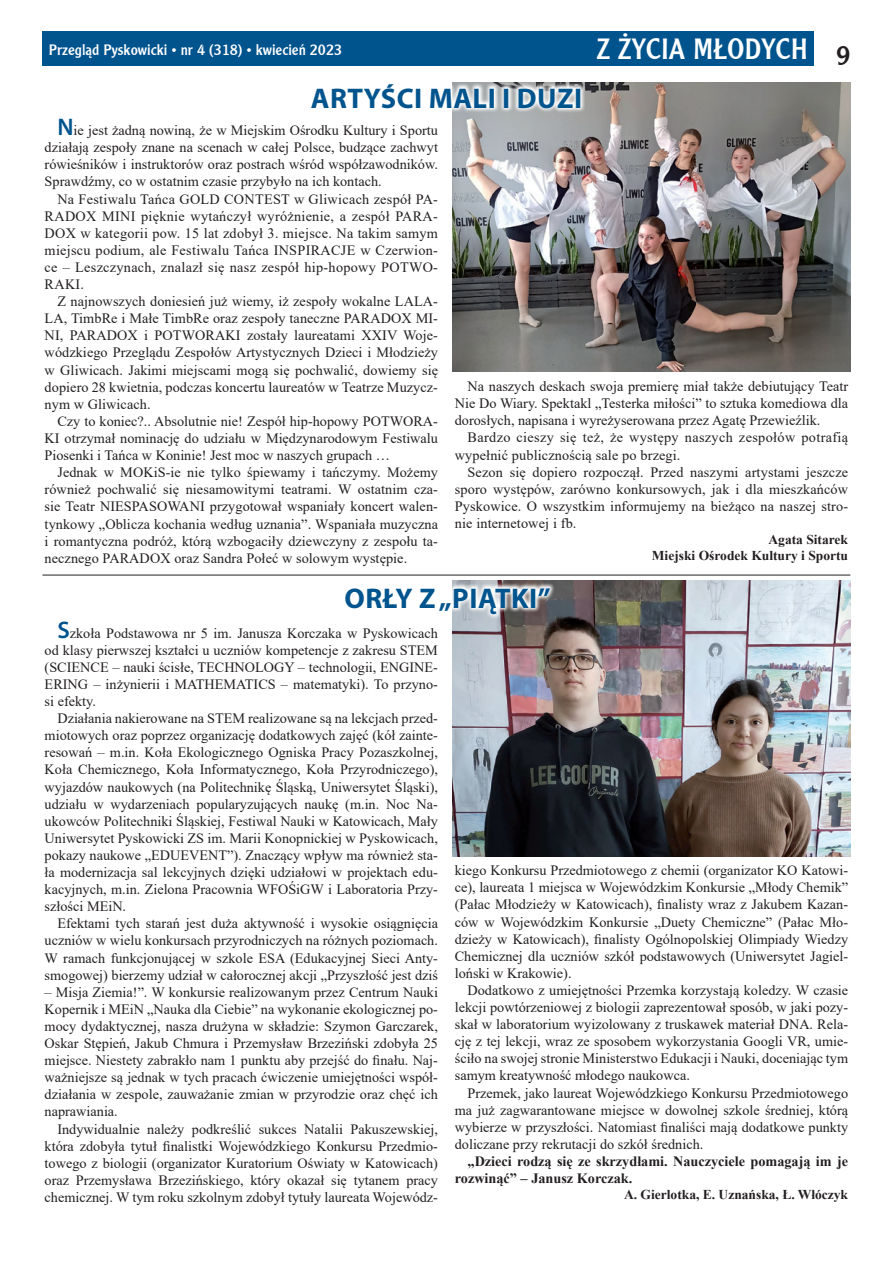
<style>
.page{position:relative;width:893px;height:1263px;background:#fff}
.page>*{position:absolute;margin:0;border:0;box-sizing:border-box;transform-origin:0 0}
.t1{font:700 28.5px "Myriad Pro";letter-spacing:.02em;color:#00548e}
.t2{font:28.5px "EFN Karet";color:#fff}
.t3{font:15px "EFN Karet";color:#fff}
.t4{font:14.25px/17.1px "Times New Roman";color:#231f20;text-align:justify}
.t5{font:14.25px/17.1px "Times New Roman";letter-spacing:.025em;color:#231f20}
.t6{font:700 14.25px/17.1px "Times New Roman";color:#231f20}
.t7{font:700 13.5px/16.2px "Times New Roman";color:#231f20;text-align:right}
.s1{font-family:"Times New Roman"}
.s2{font-family:"Myriad Pro";font-weight:600;font-size:24px;color:#00548e}
</style>
<div class="page">
<div style="left:43px;top:31px;width:771px;height:34px;background:#00548e"></div>
<img style="left:453px;top:581px;width:397px;height:275px">
<img style="left:453px;top:82px;width:397px;height:289px">
<svg style="left:452px;top:82px;width:133px;height:30px"></svg>
<hr style="left:42px;top:575px;width:808px;height:1px;background:#231f20">
<svg style="left:452px;top:581px;width:102px;height:38px"></svg>
<p class="t3" style="left:49px;top:41px;width:295px">Przegląd Pyskowicki <span class="s1">•</span> nr 4 (318) <span class="s1">•</span> kwiecień 2023</p>
<h1 class="t1" style="left:311px;top:80px;width:273px">ARTYŚCI MALI I DUZI</h1>
<h1 class="t2" style="left:596px;top:32px;width:256px">z życia MŁODYCH <sub>9</sub></h1>
<p class="t4" style="left:45px;top:121px;width:395px;text-indent:13px"><span class="s2">N</span>ie jest żadną nowiną, że w Miejskim Ośrodku Kultury i Sportu działają zespoły znane na scenach w całej Polsce, budzące zachwyt rówieśników i instruktorów oraz postrach wśród współzawodników.<br>Sprawdźmy, co w ostatnim czasie przybyło na ich kontach.</p>
<p class="t4" style="left:45px;top:190px;width:395px;text-indent:13px">Na Festiwalu Tańca GOLD CONTEST w Gliwicach zespół PA-RADOX MINI pięknie wytańczył wyróżnienie, a zespół PARA-DOX w kategorii pow. 15 lat zdobył 3. miejsce. Na takim samym miejscu podium, ale Festiwalu Tańca INSPIRACJE w Czerwion&shy;ce – Leszczynach, znalazł się nasz zespół hip-hopowy POTWO-RAKI.</p>
<p class="t4" style="left:45px;top:292px;width:395px;text-indent:13px">Z najnowszych doniesień już wiemy, iż zespoły wokalne LALA-LA, TimbRe i Małe TimbRe oraz zespoły taneczne PARADOX MI-NI, PARADOX i POTWORAKI zostały laureatami XXIV Woje&shy;wódzkiego Przeglądu Zespołów Artystycznych Dzieci i Młodzieży w Gliwicach. Jakimi miejscami mogą się pochwalić, dowiemy się dopiero 28 kwietnia, podczas koncertu laureatów w Teatrze Muzycz&shy;nym w Gliwicach.</p>
<p class="t4" style="left:45px;top:412px;width:395px;text-indent:13px">Czy to koniec?.. Absolutnie nie! Zespół hip-hopowy POTWORA-KI otrzymał nominację do udziału w Międzynarodowym Festiwalu Piosenki i Tańca w Koninie! Jest moc w naszych grupach …</p>
<p class="t4" style="left:45px;top:463px;width:395px;text-indent:13px">Jednak w MOKiS-ie nie tylko śpiewamy i tańczymy. Możemy również pochwalić się niesamowitymi teatrami. W ostatnim cza&shy;sie Teatr NIESPASOWANI przygotował wspaniały koncert walen&shy;tynkowy „Oblicza kochania według uznania”. Wspaniała muzyczna i romantyczna podróż, którą wzbogaciły dziewczyny z zespołu ta&shy;necznego PARADOX oraz Sandra Połeć w solowym występie.</p>
<p class="t4" style="left:455px;top:377px;width:395px;text-indent:13px">Na naszych deskach swoja premierę miał także debiutujący Teatr Nie Do Wiary. Spektakl „Testerka miłości” to sztuka komediowa dla dorosłych, napisana i wyreżyserowana przez Agatę Przewieźlik.</p>
<p class="t5" style="left:455px;top:429px;width:395px;text-indent:13px">Bardzo cieszy się też, że występy naszych zespołów potrafią wypełnić publicznością sale po brzegi.</p>
<p class="t4" style="left:455px;top:463px;width:395px;text-indent:13px">Sezon się dopiero rozpoczął. Przed naszymi artystami jeszcze sporo występów, zarówno konkursowych, jak i dla mieszkańców Pyskowice. O wszystkim informujemy na bieżąco na naszej stro&shy;nie internetowej i fb.</p>
<p class="t7" style="left:652px;top:531px;width:198px">Agata Sitarek<br>Miejski Ośrodek Kultury i Sportu</p>
<h1 class="t1" style="left:344px;top:580px;width:208px">ORŁY Z „PIĄTKI”</h1>
<p class="t4" style="left:45px;top:624px;width:395px;text-indent:13px"><span class="s2">S</span>zkoła Podstawowa nr 5 im. Janusza Korczaka w Pyskowicach od klasy pierwszej kształci u uczniów kompetencje z zakresu STEM (SCIENCE – nauki ścisłe, TECHNOLOGY – technologii, ENGINE-ERING – inżynierii i MATHEMATICS – matematyki). To przyno&shy;si efekty.</p>
<p class="t4" style="left:45px;top:709px;width:395px;text-indent:13px">Działania nakierowane na STEM realizowane są na lekcjach przed&shy;miotowych oraz poprzez organizację dodatkowych zajęć (kół zainte&shy;resowań – m.in. Koła Ekologicznego Ogniska Pracy Pozaszkolnej, Koła Chemicznego, Koła Informatycznego, Koła Przyrodniczego), wyjazdów naukowych (na Politechnikę Śląską, Uniwersytet Śląski), udziału w wydarzeniach popularyzujących naukę (m.in. Noc Na&shy;ukowców Politechniki Śląskiej, Festiwal Nauki w Katowicach, Mały Uniwersytet Pyskowicki ZS im. Marii Konopnickiej w Pyskowicach, pokazy naukowe „EDUEVENT”). Znaczący wpływ ma również sta&shy;ła modernizacja sal lekcyjnych dzięki udziałowi w projektach edu&shy;kacyjnych, m.in. Zielona Pracownia WFOŚiGW i Laboratoria Przy&shy;szłości MEiN.</p>
<p class="t4" style="left:45px;top:914px;width:395px;text-indent:13px">Efektami tych starań jest duża aktywność i wysokie osiągnięcia uczniów w wielu konkursach przyrodniczych na różnych poziomach.<br>W ramach funkcjonującej w szkole ESA (Edukacyjnej Sieci Anty&shy;smogowej) bierzemy udział w całorocznej akcji „Przyszłość jest dziś</p>
<p class="t4" style="left:45px;top:983px;width:395px">– Misja Ziemia!”. W konkursie realizowanym przez Centrum Nauki Kopernik i MEiN „Nauka dla Ciebie” na wykonanie ekologicznej po&shy;mocy dydaktycznej, nasza drużyna w składzie: Szymon Garczarek, Oskar Stępień, Jakub Chmura i Przemysław Brzeziński zdobyła 25 miejsce. Niestety zabrakło nam 1 punktu aby przejść do finału. Naj&shy;ważniejsze są jednak w tych pracach ćwiczenie umiejętności współ&shy;działania w zespole, zauważanie zmian w przyrodzie oraz chęć ich naprawiania.</p>
<p class="t4" style="left:45px;top:1120px;width:395px;text-indent:13px">Indywidualnie należy podkreślić sukces Natalii Pakuszewskiej, która zdobyła tytuł finalistki Wojewódzkiego Konkursu Przedmio&shy;towego z biologii (organizator Kuratorium Oświaty w Katowicach) oraz Przemysława Brzezińskiego, który okazał się tytanem pracy chemicznej. W tym roku szkolnym zdobył tytuły laureata Wojewódz-</p>
<p class="t4" style="left:455px;top:861px;width:395px">kiego Konkursu Przedmiotowego z chemii (organizator KO Katowi&shy;ce), laureata 1 miejsca w Wojewódzkim Konkursie „Młody Chemik” (Pałac Młodzieży w Katowicach), finalisty wraz z Jakubem Kazan&shy;ców w Wojewódzkim Konkursie „Duety Chemiczne” (Pałac Mło&shy;dzieży w Katowicach), finalisty Ogólnopolskiej Olimpiady Wiedzy Chemicznej dla uczniów szkół podstawowych (Uniwersytet Jagiel&shy;loński w Krakowie).</p>
<p class="t4" style="left:455px;top:981px;width:395px;text-indent:13px">Dodatkowo z umiejętności Przemka korzystają koledzy. W czasie lekcji powtórzeniowej z biologii zaprezentował sposób, w jaki pozy&shy;skał w laboratorium wyizolowany z truskawek materiał DNA. Rela&shy;cję z tej lekcji, wraz ze sposobem wykorzystania Googli VR, umie&shy;ściło na swojej stronie Ministerstwo Edukacji i Nauki, doceniając tym samym kreatywność młodego naukowca.</p>
<p class="t4" style="left:455px;top:1084px;width:395px;text-indent:13px">Przemek, jako laureat Wojewódzkiego Konkursu Przedmiotowego ma już zagwarantowane miejsce w dowolnej szkole średniej, którą wybierze w przyszłości. Natomiast finaliści mają dodatkowe punkty doliczane przy rekrutacji do szkół średnich.</p>
<p class="t6" style="left:455px;top:1152px;width:395px;text-indent:13px">„Dzieci rodzą się ze skrzydłami. Nauczyciele pomagają im je rozwinąć” – Janusz Korczak.</p>
<p class="t7" style="left:624px;top:1186px;width:226px">A. Gierlotka, E. Uznańska, Ł. Włóczyk</p>
</div>
